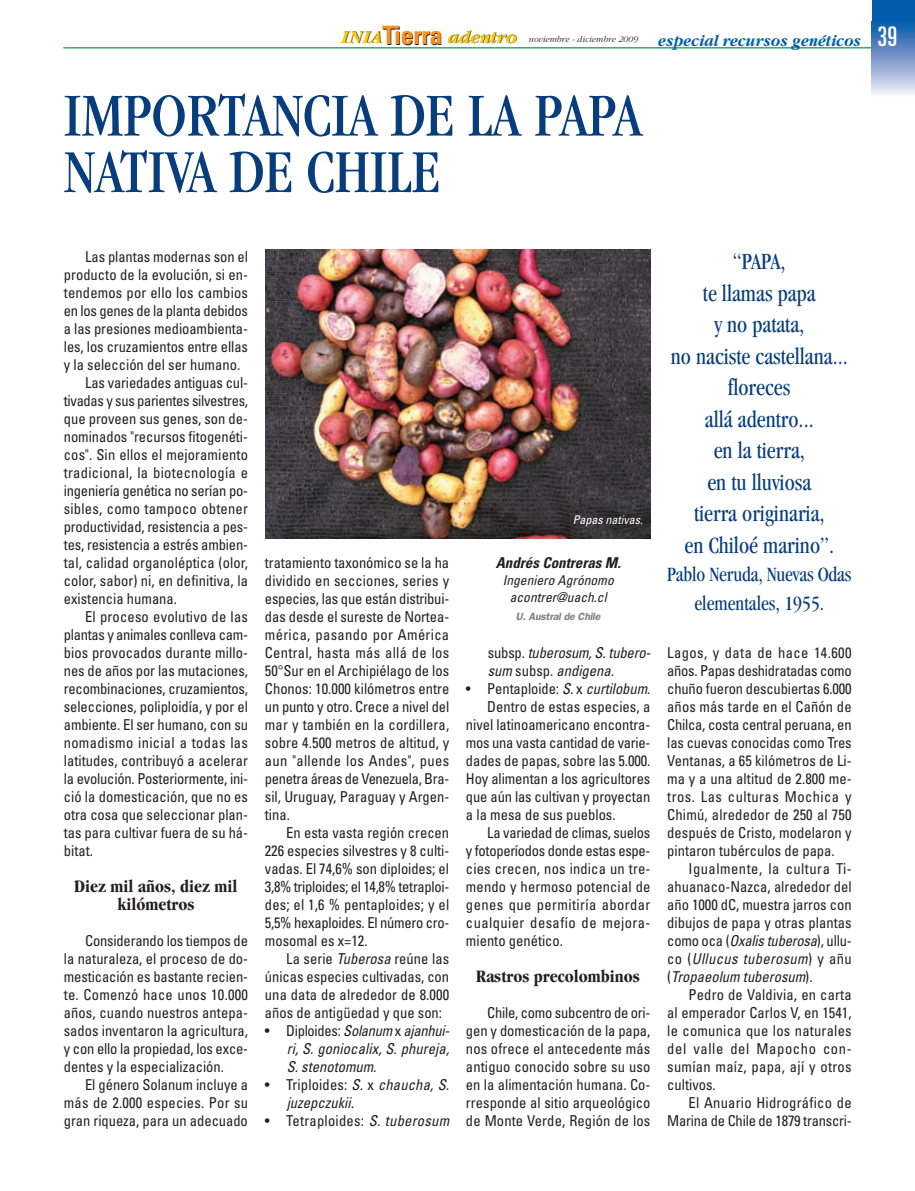
<style>
.page{position:relative;width:915px;height:1191px;background:#fff}
.page>*{position:absolute;margin:0;border:0;box-sizing:border-box;transform-origin:0 0}
.t1{font:condensed 63px/56.4px "Garamond";color:#073d7d}
.t2{font:condensed 24px/31.5px "Garamond";color:#073d7d;text-align:center;scale:.95 1}
.t3{font:condensed 21px/28.5px "Garamond";letter-spacing:-.01em;color:#073d7d;text-align:center;scale:.95 1}
.t4{font:700 condensed 18px/18px "Garamond";color:#231f20;text-align:center}
.t5{font:italic 700 17.1px "Garamond";color:#015dab;scale:.9 1}
.t6{font:condensed 15px/18px "Univers";color:#231f20;text-align:justify}
.t7{font:italic condensed 15px/18px "Univers";color:#231f20}
.t8{font:condensed 15px "Univers";letter-spacing:-.02em;color:#231f20}
.t9{font:condensed 15px "Univers";letter-spacing:.02em;color:#231f20}
.t10{font:condensed 15px "Univers";letter-spacing:.025em;color:#231f20}
.t11{font:condensed 15px "Univers";letter-spacing:.03em;color:#231f20}
.t12{font:italic 700 condensed 15px "Univers";color:#231f20}
.t13{font:italic condensed 13.5px/17.1px "Univers";color:#231f20;text-align:center}
.t14{font:italic condensed 12px "Univers";color:#fff}
.t15{font:italic 600 10.5px "Franklin Gothic";letter-spacing:-.02em;color:#808285}
.s1{font-family:"Univers";font-style:normal;font-stretch:condensed;font-size:25.35px;color:#231f20}
.s2{font-family:"Univers";font-weight:400;font-style:normal;font-stretch:ultra-condensed;font-size:27px;color:#fff}
.s3{font-style:italic}
.s4{font-style:normal}
</style>
<div class="page">
<hr style="left:64px;top:47px;width:850px;height:1px;background:#00a54f">
<div style="left:871px;top:0;width:43px;height:21px;background:#015dab"></div>
<div style="left:871px;top:20px;width:43px;height:76px;background:linear-gradient(to bottom,#0150a6,#f0e8f5)"></div>
<img style="left:265px;top:250px;width:385px;height:289px">
<p class="t5" style="left:341px;top:35px;width:619px"><sup>INIA</sup><span class="s1">Tierra</span> <sup>adentro</sup> <sup>noviembre</sup> <sup>-</sup> <sup>diciembre</sup> <sup>2009</sup> especial recursos genéticos <span class="s2">39</span></p>
<h1 class="t1" style="left:64px;top:92px;width:579px">IMPORTANCIA DE LA PAPA<br>NATIVA DE CHILE</h1>
<p class="t6" style="left:85px;top:249px;width:164px">Las plantas modernas son el</p>
<p class="t6" style="left:64px;top:267px;width:186px">producto de la evolución, si en-</p>
<p class="t6" style="left:64px;top:285px;width:186px">tendemos por ello los cambios</p>
<p class="t8" style="left:64px;top:305px;width:186px">en los genes de la planta debidos</p>
<p class="t6" style="left:64px;top:321px;width:186px">a las presiones medioambienta-</p>
<p class="t6" style="left:64px;top:339px;width:186px">les, los cruzamientos entre ellas</p>
<p class="t6" style="left:64px;top:357px;width:178px">y la selección del ser humano.</p>
<p class="t6" style="left:85px;top:375px;width:164px">Las variedades antiguas cul-</p>
<p class="t8" style="left:64px;top:395px;width:186px">tivadas y sus parientes silvestres,</p>
<p class="t6" style="left:64px;top:411px;width:185px">que proveen sus genes, son de-</p>
<p class="t6" style="left:64px;top:429px;width:185px">nominados "recursos fitogenéti-</p>
<p class="t6" style="left:64px;top:447px;width:186px">cos". Sin ellos el mejoramiento</p>
<p class="t9" style="left:64px;top:467px;width:186px">tradicional, la biotecnología e</p>
<p class="t6" style="left:64px;top:483px;width:186px">ingeniería genética no serían po-</p>
<p class="t6" style="left:64px;top:501px;width:186px">sibles, como tampoco obtener</p>
<p class="t6" style="left:64px;top:519px;width:186px">productividad, resistencia a pes-</p>
<p class="t6" style="left:64px;top:537px;width:186px">tes, resistencia a estrés ambien-</p>
<p class="t6" style="left:64px;top:555px;width:186px">tal, calidad organoléptica (olor,</p>
<p class="t6" style="left:64px;top:573px;width:186px">color, sabor) ni, en definitiva, la</p>
<p class="t6" style="left:64px;top:591px;width:115px">existencia humana.</p>
<p class="t6" style="left:85px;top:609px;width:164px">El proceso evolutivo de las</p>
<p class="t8" style="left:64px;top:629px;width:186px">plantas y animales conlleva cam-</p>
<p class="t6" style="left:64px;top:645px;width:186px">bios provocados durante millo-</p>
<p class="t6" style="left:64px;top:663px;width:186px">nes de años por las mutaciones,</p>
<p class="t6" style="left:64px;top:681px;width:186px">recombinaciones, cruzamientos,</p>
<p class="t6" style="left:64px;top:699px;width:185px">selecciones, poliploidía, y por el</p>
<p class="t6" style="left:64px;top:717px;width:186px">ambiente. El ser humano, con su</p>
<p class="t9" style="left:64px;top:737px;width:185px">nomadismo inicial a todas las</p>
<p class="t6" style="left:64px;top:753px;width:186px">latitudes, contribuyó a acelerar</p>
<p class="t6" style="left:64px;top:771px;width:186px">la evolución. Posteriormente, ini-</p>
<p class="t6" style="left:64px;top:789px;width:186px">ció la domesticación, que no es</p>
<p class="t6" style="left:64px;top:807px;width:185px">otra cosa que seleccionar plan-</p>
<p class="t6" style="left:64px;top:825px;width:186px">tas para cultivar fuera de su há-</p>
<p class="t6" style="left:64px;top:843px;width:31px">bitat.</p>
<p class="t4" style="left:74px;top:879px;width:165px">Diez mil años, diez mil kilómetros</p>
<p class="t6" style="left:64px;top:933px;width:186px;text-indent:21px">Considerando los tiempos de la naturaleza, el proceso de do&shy;mesticación es bastante recien&shy;te. Comenzó hace unos 10.000 años, cuando nuestros antepa&shy;sados inventaron la agricultura, y con ello la propiedad, los exce&shy;dentes y la especialización.</p>
<p class="t6" style="left:64px;top:1077px;width:186px;text-indent:21px">El género Solanum incluye a más de 2.000 especies. Por su gran riqueza, para un adecuado</p>
<p class="t6" style="left:265px;top:555px;width:186px">tratamiento taxonómico se la ha dividido en secciones, series y especies, las que están distribui&shy;das desde el sureste de Nortea&shy;mérica, pasando por América Central, hasta más allá de los 50 Sur en el Archipiélago de los Chonos: 10.000 kilómetros entre un punto y otro. Crece a nivel del mar y también en la cordillera, sobre 4.500 metros de altitud, y aun "allende los Andes", pues penetra áreas de Venezuela, Bra&shy;sil, Uruguay, Paraguay y Argen&shy;tina.</p>
<p class="t6" style="left:265px;top:825px;width:186px;text-indent:21px">En esta vasta región crecen 226 especies silvestres y 8 culti&shy;vadas. El 74,6% son diploides; el 3,8% triploides; el 14,8% tetraploi&shy;des; el 1,6 % pentaploides; y el 5,5% hexaploides. El número cro&shy;mosomal es x=12.</p>
<p class="t6" style="left:265px;top:951px;width:186px;text-indent:21px">La serie <span class="s3">Tuberosa</span> reúne las únicas especies cultivadas, con una data de alrededor de 8.000 años de antigüedad y que son:</p>
<p class="t7" style="left:286px;top:1023px;width:167px;text-align:justify;text-indent:-22px"><span class="s4">• D i p l o i d e s :</span> Solanum <span class="s4">x</span> ajanhui&shy;ri, S. goniocalix, S. phureja, S.stenotomum.</p>
<p class="t7" style="left:286px;top:1077px;width:167px;text-indent:-22px"><span class="s4">• Triploides:</span> S. <span class="s4">x</span> chaucha, S. juzepczukii.</p>
<p class="t6" style="left:265px;top:1113px;width:188px">• Tetraploides: <span class="s3">S. tuberosum</span></p>
<p class="t14" style="left:572px;top:515px;width:74px">Papas nativas.</p>
<p class="t12" style="left:495px;top:557px;width:129px">Andrés Contreras M.</p>
<p class="t13" style="left:502px;top:572px;width:115px">Ingeniero Agrónomo acontrer@uach.cl</p>
<p class="t15" style="left:516px;top:613px;width:86px">U. Austral de Chile</p>
<p class="t7" style="left:487px;top:645px;width:167px"><span class="s4">s u b s p .</span> tuberosum,S.tubero&shy;sum <span class="s4">s u b s p .</span> andigena.</p>
<p class="t6" style="left:466px;top:681px;width:186px">• Pentaploide: <span class="s3">S.</span>x <span class="s3">curtilobum</span>.</p>
<p class="t6" style="left:487px;top:699px;width:164px">Dentro de estas especies, a</p>
<p class="t6" style="left:466px;top:717px;width:186px">nivel latinoamericano encontra-</p>
<p class="t6" style="left:466px;top:735px;width:186px">mos una vasta cantidad de varie-</p>
<p class="t6" style="left:466px;top:753px;width:186px">dades de papas, sobre las 5.000.</p>
<p class="t6" style="left:466px;top:771px;width:186px">Hoy alimentan a los agricultores</p>
<p class="t6" style="left:466px;top:789px;width:186px">que aún las cultivan y proyectan</p>
<p class="t6" style="left:466px;top:807px;width:151px">a la mesa de sus pueblos.</p>
<p class="t8" style="left:487px;top:827px;width:164px">La variedad de climas, suelos</p>
<p class="t8" style="left:466px;top:845px;width:186px">y fotoperíodos donde estas espe-</p>
<p class="t6" style="left:466px;top:861px;width:186px">cies crecen, nos indica un tre-</p>
<p class="t6" style="left:466px;top:879px;width:186px">mendo y hermoso potencial de</p>
<p class="t10" style="left:466px;top:899px;width:186px">genes que permitiría abordar</p>
<p class="t11" style="left:466px;top:917px;width:186px">cualquier desafío de mejora-</p>
<p class="t6" style="left:466px;top:933px;width:99px">miento genético.</p>
<p class="t4" style="left:476px;top:969px;width:165px">Rastros precolombinos</p>
<p class="t6" style="left:466px;top:1005px;width:186px;text-indent:21px">Chile, como subcentro de ori&shy;gen y domesticación de la papa, nos ofrece el antecedente más antiguo conocido sobre su uso en la alimentación humana. Co&shy;rresponde al sitio arqueológico de Monte Verde, Región de los</p>
<h2 class="t2" style="left:670px;top:248px;width:188px">“PAPA,<br>te llamas papa<br>y no patata,<br>no naciste castellana... floreces<br>allá adentro...<br>en la tierra,<br>en tu lluviosa<br>tierra originaria,<br>en Chiloé marino”.</h2>
<h3 class="t3" style="left:667px;top:562px;width:195px">Pablo Neruda, Nuevas Odas elementales, 1955.</h3>
<p class="t6" style="left:667px;top:645px;width:186px">Lagos, y data de hace 14.600 años. Papas deshidratadas como chuño fueron descubiertas 6.000 años más tarde en el Cañón de Chilca, costa central peruana, en las cuevas conocidas como Tres Ventanas, a 65 kilómetros de Li&shy;ma y a una altitud de 2.800 me&shy;tros. Las culturas Mochica y Chimú, alrededor de 250 al 750 después de Cristo, modelaron y pintaron tubérculos de papa.</p>
<p class="t6" style="left:667px;top:861px;width:186px;text-indent:21px">Igualmente, la cultura Ti&shy;ahuanaco-Nazca, alrededor del año 1000 dC, muestra jarros con dibujos de papa y otras plantas c o m o o c a ( <span class="s3">Oxalis tuberosa</span>) , u l l u - c o ( <span class="s3">Ullucus tuberosum</span>) y a ñ u ( <span class="s3">Tropaeolum tuberosum</span>) .</p>
<p class="t6" style="left:667px;top:987px;width:186px;text-indent:21px">Pedro de Valdivia, en carta al emperador Carlos V, en 1541, le comunica que los naturales del valle del Mapocho con&shy;sumían maíz, papa, ají y otros cultivos.</p>
<p class="t6" style="left:667px;top:1095px;width:186px;text-align:right">El Anuario Hidrográfico de<br>Marina de Chile de 1879 transcri-</p>
</div>
